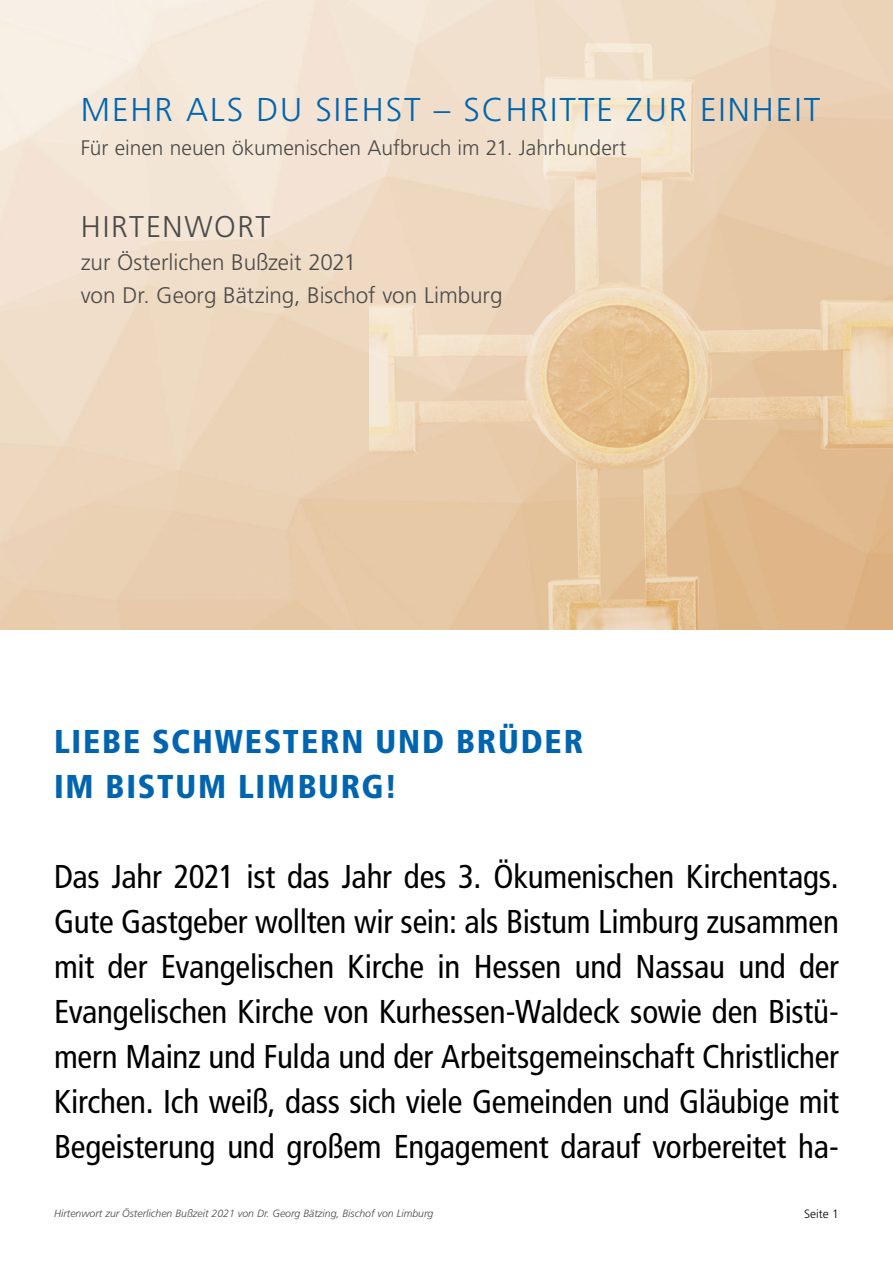
<style>
.page{position:relative;width:893px;height:1263px;background:#fff}
.page>*{position:absolute;margin:0;border:0;box-sizing:border-box;transform-origin:0 0}
.t1{font:condensed 33px/45px "Frutiger LT Std";letter-spacing:-.005em;color:#000;text-align:justify}
.t2{font:900 condensed 33px/45px "Frutiger LT Std";letter-spacing:.055em;color:#0065ae}
.t3{font:300 33px "Frutiger LT Pro";letter-spacing:.06em;color:#0065ae}
.t4{font:300 30px "Frutiger LT Std";letter-spacing:.06em;color:#4a4a49}
.t5{font:300 22.5px/33px "Frutiger LT Std";letter-spacing:-.005em;color:#4a4a49}
.t6{font:300 21px "Frutiger LT Std";color:#4a4a49}
.t7{font:300 12px "Frutiger LT Std";color:#000}
.t8{font:italic 300 10.5px "Frutiger LT Std";color:#4a4a49}
</style>
<div class="page">
<img style="left:369px;top:32px;width:524px;height:597px">
<p class="t3" style="left:81px;top:91px;width:741px">MEHR ALS DU SIEHST – SCHRITTE ZUR EINHEIT</p>
<p class="t6" style="left:81px;top:135px;width:547px">Für einen neuen ökumenischen Aufbruch im 21. Jahrhundert</p>
<p class="t4" style="left:81px;top:210px;width:191px">HIRTENWORT</p>
<p class="t5" style="left:81px;top:246px;width:423px">zur Österlichen Bußzeit 2021<br>von Dr. Georg Bätzing, Bischof von Limburg</p>
<p class="t2" style="left:54px;top:719px;width:531px">LIEBE SCHWESTERN UND BRÜDER<br>IM BISTUM LIMBURG!</p>
<p class="t1" style="left:54px;top:854px;width:787px">Das Jahr 2021 ist das Jahr des 3. Ökumenischen Kirchentags.<br>Gute Gastgeber wollten wir sein: als Bistum Limburg zusammen mit der Evangelischen Kirche in Hessen und Nassau und der Evangelischen Kirche von Kurhessen-Waldeck sowie den Bistü&shy;mern Mainz und Fulda und der Arbeitsgemeinschaft Christlicher Kirchen. Ich weiß, dass sich viele Gemeinden und Gläubige mit Begeisterung und großem Engagement darauf vorbereitet ha-</p>
<p class="t8" style="left:54px;top:1207px;width:381px">Hirtenwort zur Österlichen Bußzeit 2021 von Dr. Georg Bätzing, Bischof von Limburg</p>
<p class="t7" style="left:804px;top:1207px;width:36px">Seite 1</p>
</div>
